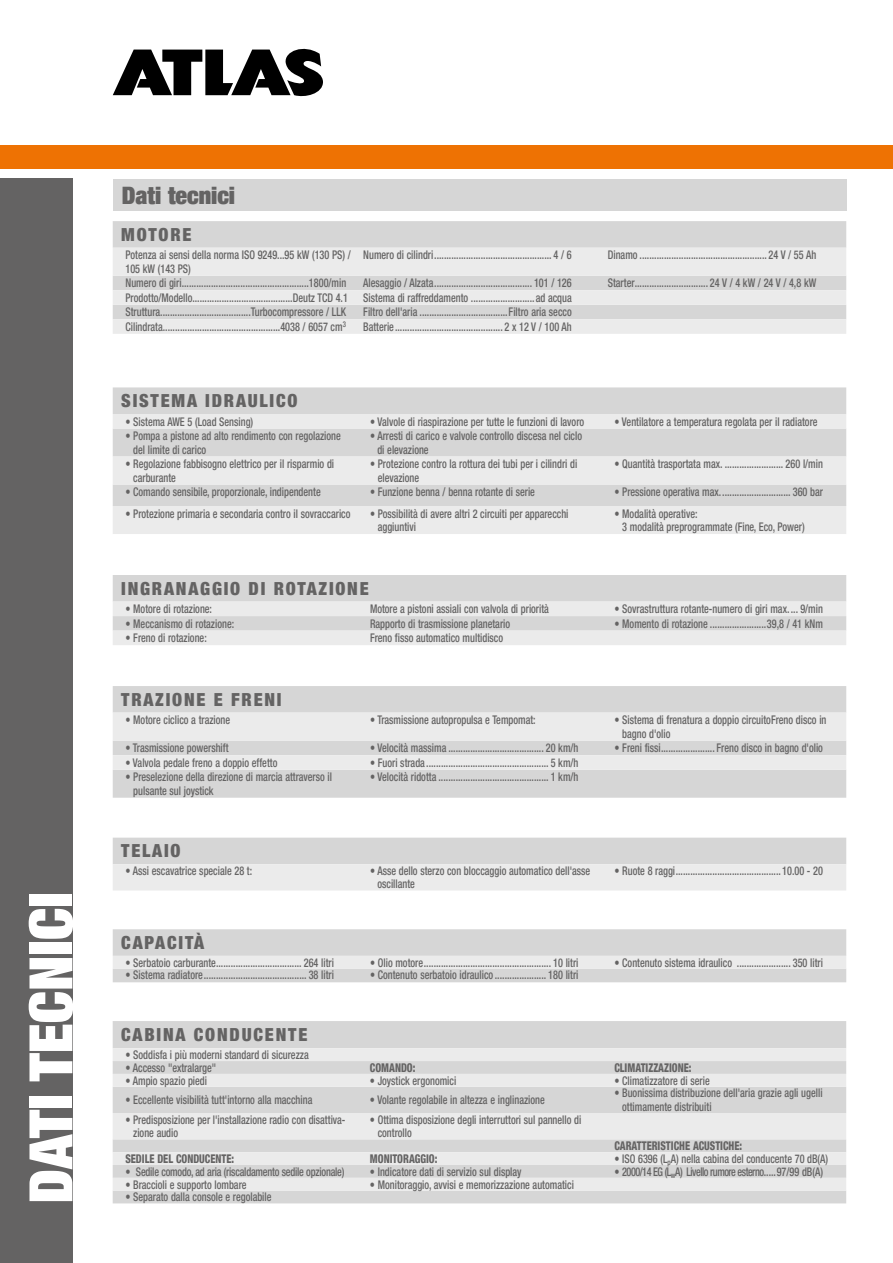
<style>
.page{position:relative;width:893px;height:1263px;background:#fff}
.page>*{position:absolute;margin:0;border:0;box-sizing:border-box;transform-origin:0 0}
.t1{font:900 condensed 60px "Helvetica Neue LT Com";color:#fff}
.t2{font:900 condensed 24px "Helvetica Neue LT Com";color:#646363}
.t3{font:900 condensed 18px "Helvetica Neue LT Com";letter-spacing:.1em;color:#646363}
.t4{font:500 condensed 12px/13.5px "Helvetica Neue LT Com";color:#646363;scale:.85 1}
.t5{font:800 condensed 12px "Helvetica Neue LT Com";color:#646363;scale:.85 1}
.t6{font:500 condensed 12px "Helvetica Neue LT Com";letter-spacing:-.02em;color:#646363;scale:.85 1}
.t7{font:500 condensed 12px "Helvetica Neue LT Com";letter-spacing:-.05em;color:#646363;scale:.85 1}
</style>
<div class="page">
<svg style="left:113px;top:48px;width:210px;height:49px"></svg>
<div style="left:0;top:179px;width:72px;height:1084px;background:#646363"></div>
<div style="left:0;top:145px;width:893px;height:24px;background:#ee7203"></div>
<div style="left:113px;top:179px;width:733px;height:31px;background:#d6d6d6"></div>
<div style="left:113px;top:221px;width:733px;height:27px;background:#d6d6d6"></div>
<svg style="left:113px;top:248px;width:733px;height:86px;background:#e4e4e4"></svg>
<div style="left:113px;top:387px;width:733px;height:27px;background:#d6d6d6"></div>
<svg style="left:113px;top:414px;width:733px;height:120px;background:#e2e2e2"></svg>
<svg style="left:113px;top:575px;width:733px;height:70px;background:#dedede"></svg>
<div style="left:113px;top:686px;width:733px;height:112px;background:#d6d6d6"></div>
<svg style="left:113px;top:713px;width:733px;height:57px;background:#e5e5e5"></svg>
<svg style="left:113px;top:838px;width:733px;height:52px;background:#e0e0e0"></svg>
<svg style="left:113px;top:929px;width:733px;height:53px;background:#dbdbdb"></svg>
<div style="left:113px;top:1021px;width:733px;height:182px;background:#d6d6d6"></div>
<svg style="left:113px;top:1048px;width:733px;height:142px;background:#e1e1e1"></svg>
<h1 class="t1" style="left:13px;top:1203px;width:313px;rotate:-90deg">DATI TECNICI</h1>
<h2 class="t2" style="left:122px;top:180px;width:115px">Dati tecnici</h2>
<h3 class="t3" style="left:121px;top:224px;width:72px">MOTORE</h3>
<p class="t4" style="left:125px;top:248px;width:267px">Potenza ai sensi della norma ISO 9249...95 kW (130 PS) /<br>105 kW (143 PS)</p>
<p class="t4" style="left:363px;top:248px;width:247px">Numero di cilindri................................................ 4 / 6</p>
<p class="t4" style="left:608px;top:248px;width:247px">Dinamo .................................................... 24 V / 55 Ah</p>
<p class="t4" style="left:125px;top:276px;width:261px">Numero di giri....................................................1800/min</p>
<p class="t4" style="left:363px;top:276px;width:247px">Alesaggio / Alzata........................................ 101 / 126</p>
<p class="t4" style="left:608px;top:276px;width:247px">Starter.............................. 24 V / 4 kW / 24 V / 4,8 kW</p>
<p class="t4" style="left:126px;top:291px;width:263px">Prodotto/Modello.........................................Deutz TCD 4.1</p>
<p class="t4" style="left:363px;top:291px;width:247px">Sistema di raffreddamento ..........................ad acqua</p>
<p class="t4" style="left:126px;top:305px;width:261px">Struttura.....................................Turbocompressore / LLK</p>
<p class="t4" style="left:363px;top:305px;width:247px">Filtro dell'aria ....................................Filtro aria secco</p>
<p class="t4" style="left:126px;top:320px;width:261px">Cilindrata................................................4038 / 6057 cm<sup>3</sup></p>
<p class="t4" style="left:363px;top:320px;width:247px">Batterie............................................ 2 x 12 V / 100 Ah</p>
<h3 class="t3" style="left:121px;top:390px;width:178px">SISTEMA IDRAULICO</h3>
<p class="t4" style="left:125px;top:414px;width:152px">• Sistema AWE 5 (Load Sensing)</p>
<p class="t4" style="left:370px;top:414px;width:254px">• Valvole di riaspirazione per tutte le funzioni di lavoro</p>
<p class="t4" style="left:614px;top:414px;width:240px">• Ventilatore a temperatura regolata per il radiatore</p>
<p class="t4" style="left:133px;top:429px;width:246px;text-indent:-8px">• Pompa a pistone ad alto rendimento con regolazione del limite di carico</p>
<p class="t4" style="left:377px;top:429px;width:242px;text-indent:-7px">• Arresti di carico e valvole controllo discesa nel ciclo di elevazione</p>
<p class="t4" style="left:133px;top:457px;width:238px;text-indent:-8px">• Regolazione fabbisogno elettrico per il risparmio di carburante</p>
<p class="t4" style="left:378px;top:457px;width:236px;text-indent:-8px">• Protezione contro la rottura dei tubi per i cilindri di elevazione</p>
<p class="t4" style="left:614px;top:457px;width:247px">• Quantità trasportata max. ........................ 260 l/min</p>
<p class="t4" style="left:125px;top:485px;width:231px">• Comando sensibile, proporzionale, indipendente</p>
<p class="t4" style="left:370px;top:485px;width:196px">• Funzione benna / benna rotante di serie</p>
<p class="t4" style="left:614px;top:485px;width:247px">• Pressione operativa max............................. 360 bar</p>
<p class="t4" style="left:125px;top:506px;width:266px">• Protezione primaria e secondaria contro il sovraccarico</p>
<p class="t4" style="left:378px;top:506px;width:226px;text-indent:-8px">• Possibilità di avere altri 2 circuiti per apparecchi aggiuntivi</p>
<p class="t4" style="left:622px;top:506px;width:216px;text-indent:-8px">• Modalità operative:<br>3 modalità preprogrammate (Fine, Eco, Power)</p>
<h3 class="t3" style="left:121px;top:578px;width:249px">INGRANAGGIO DI ROTAZIONE</h3>
<p class="t4" style="left:125px;top:602px;width:103px">• Motore di rotazione:</p>
<p class="t4" style="left:370px;top:602px;width:212px">Motore a pistoni assiali con valvola di priorità</p>
<p class="t4" style="left:614px;top:602px;width:247px">• Sovrastruttura rotante-numero di giri max. ... 9/min</p>
<p class="t4" style="left:125px;top:616px;width:129px">• Meccanismo di rotazione:</p>
<p class="t4" style="left:370px;top:616px;width:166px">Rapporto di trasmissione planetario</p>
<p class="t4" style="left:614px;top:616px;width:247px">• Momento di rotazione .......................39,8 / 41 kNm</p>
<p class="t4" style="left:125px;top:631px;width:97px">• Freno di rotazione:</p>
<p class="t4" style="left:370px;top:631px;width:158px">Freno fisso automatico multidisco</p>
<h3 class="t3" style="left:121px;top:689px;width:162px">TRAZIONE E FRENI</h3>
<p class="t4" style="left:125px;top:713px;width:125px">• Motore ciclico a trazione</p>
<p class="t4" style="left:370px;top:713px;width:196px">• Trasmissione autopropulsa e Tempomat:</p>
<p class="t4" style="left:622px;top:713px;width:242px;text-indent:-8px">• Sistema di frenatura a doppio circuitoFreno disco in bagno d'olio</p>
<p class="t4" style="left:125px;top:741px;width:123px">• Trasmissione powershift</p>
<p class="t4" style="left:370px;top:741px;width:247px">• Velocità massima ....................................... 20 km/h</p>
<p class="t4" style="left:614px;top:741px;width:247px">• Freni fissi...................... Freno disco in bagno d'olio</p>
<p class="t4" style="left:125px;top:755px;width:180px">• Valvola pedale freno a doppio effetto</p>
<p class="t4" style="left:370px;top:755px;width:247px">• Fuori strada .................................................. 5 km/h</p>
<p class="t4" style="left:133px;top:770px;width:235px;text-indent:-8px">• Preselezione della direzione di marcia attraverso il pulsante sul joystick</p>
<p class="t4" style="left:370px;top:770px;width:247px">• Velocità ridotta ............................................. 1 km/h</p>
<h3 class="t3" style="left:121px;top:840px;width:61px">TELAIO</h3>
<p class="t4" style="left:125px;top:864px;width:151px">• Assi escavatrice speciale 28 t:</p>
<p class="t4" style="left:377px;top:864px;width:252px;text-indent:-7px">• Asse dello sterzo con bloccaggio automatico dell'asse oscillante</p>
<p class="t4" style="left:614px;top:864px;width:247px">• Ruote 8 raggi........................................... 10.00 - 20</p>
<h3 class="t3" style="left:121px;top:932px;width:84px">CAPACITÀ</h3>
<p class="t4" style="left:125px;top:955px;width:247px">• Serbatoio carburante................................... 264 litri</p>
<p class="t4" style="left:370px;top:955px;width:247px">• Olio motore.................................................... 10 litri</p>
<p class="t4" style="left:614px;top:955px;width:247px">• Contenuto sistema idraulico ...................... 350 litri</p>
<p class="t4" style="left:126px;top:968px;width:247px">• Sistema radiatore.......................................... 38 litri</p>
<p class="t4" style="left:370px;top:968px;width:247px">• Contenuto serbatoio idraulico ..................... 180 litri</p>
<h3 class="t3" style="left:121px;top:1024px;width:188px">CABINA CONDUCENTE</h3>
<p class="t4" style="left:125px;top:1048px;width:217px">• Soddisfa i più moderni standard di sicurezza</p>
<p class="t4" style="left:125px;top:1061px;width:108px">• Accesso "extralarge"</p>
<p class="t5" style="left:370px;top:1060px;width:55px">COMANDO:</p>
<p class="t5" style="left:614px;top:1060px;width:92px">CLIMATIZZAZIONE:</p>
<p class="t4" style="left:125px;top:1073px;width:98px">• Ampio spazio piedi</p>
<p class="t4" style="left:370px;top:1073px;width:103px">• Joystick ergonomici</p>
<p class="t4" style="left:614px;top:1073px;width:114px">• Climatizzatore di serie</p>
<p class="t4" style="left:125px;top:1093px;width:222px">• Eccellente visibilità tutt'intorno alla macchina</p>
<p class="t4" style="left:370px;top:1093px;width:207px">• Volante regolabile in altezza e inglinazione</p>
<p class="t4" style="left:622px;top:1086px;width:237px;text-indent:-8px">• Buonissima distribuzione dell'aria grazie agli ugelli ottimamente distribuiti</p>
<p class="t4" style="left:133px;top:1112px;width:251px;text-indent:-8px">• Predisposizione per l'installazione radio con disattiva&shy;zione audio</p>
<p class="t4" style="left:378px;top:1112px;width:241px;text-indent:-8px">• Ottima disposizione degli interruttori sul pannello di controllo</p>
<p class="t5" style="left:614px;top:1138px;width:152px">CARATTERISTICHE ACUSTICHE:</p>
<p class="t5" style="left:125px;top:1151px;width:129px">SEDILE DEL CONDUCENTE:</p>
<p class="t5" style="left:370px;top:1151px;width:81px">MONITORAGGIO:</p>
<p class="t4" style="left:614px;top:1152px;width:253px">• ISO 6396 (L<sub>p</sub>A) nella cabina del conducente 70 dB(A)</p>
<p class="t6" style="left:125px;top:1164px;width:259px">• Sedile comodo, ad aria (riscaldamento sedile opzionale)</p>
<p class="t4" style="left:370px;top:1164px;width:180px">• Indicatore dati di servizio sul display</p>
<p class="t7" style="left:614px;top:1164px;width:247px">• 2000/14 EG (L<sub>w</sub>A) Livello rumore esterno.....97/99 dB(A)</p>
<p class="t4" style="left:125px;top:1177px;width:144px">• Braccioli e supporto lombare</p>
<p class="t4" style="left:370px;top:1177px;width:242px">• Monitoraggio, avvisi e memorizzazione automatici</p>
<p class="t4" style="left:125px;top:1190px;width:173px">• Separato dalla console e regolabile</p>
</div>
